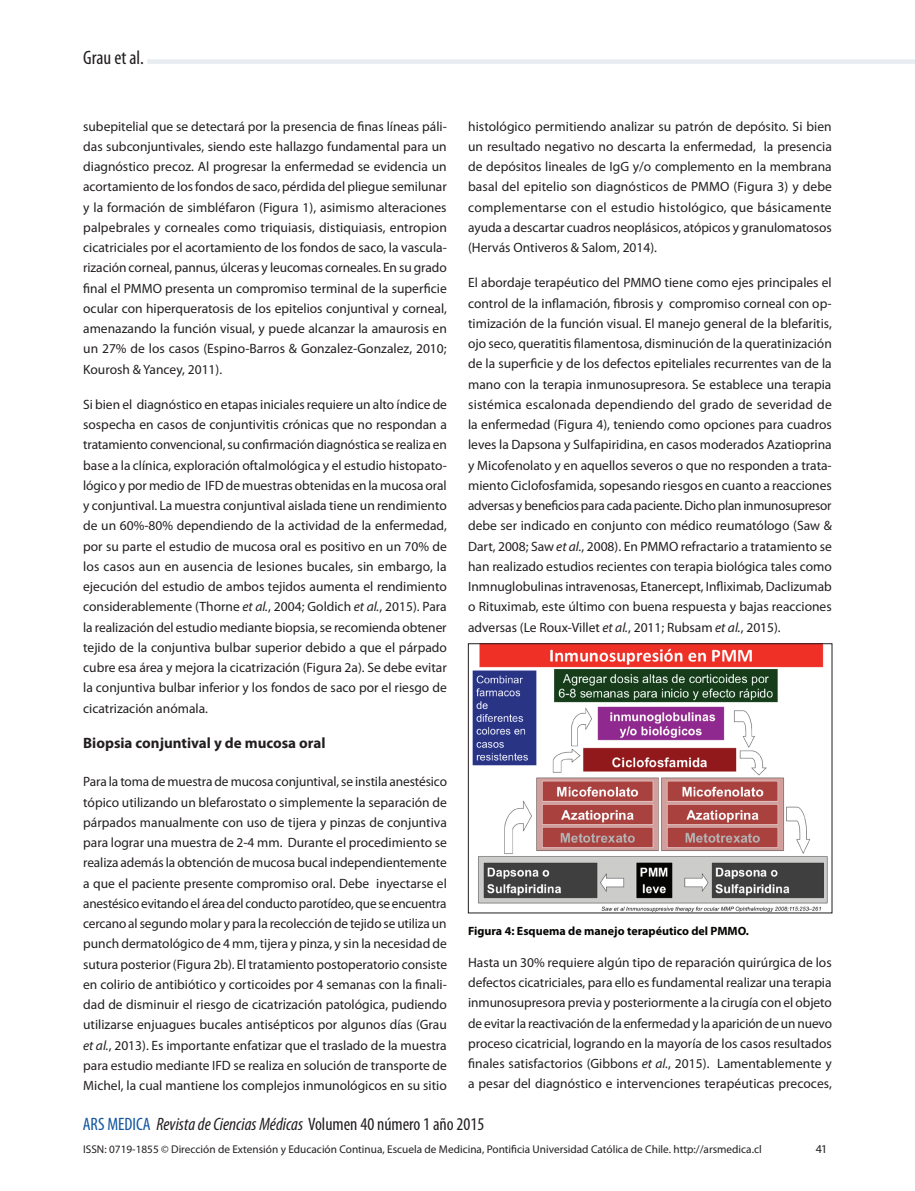
<style>
.page{position:relative;width:915px;height:1191px;background:#fff}
.page>*{position:absolute;margin:0;border:0;box-sizing:border-box;transform-origin:0 0}
.t1{font:condensed 19.5px "Myriad Pro";color:#231f20}
.t2{font:italic condensed 18px "Myriad Pro";color:#231f20}
.t3{font:700 15px "Myriad Pro";color:#231f20}
.t4{font:13.5px/20.2px "Myriad Pro";color:#231f20;text-align:justify}
.t5{font:700 12px "Myriad Pro";color:#040503}
.t6{font:12px "Myriad Pro";color:#231f20}
.t7{font:11.25px "Myriad Pro";color:#231f20}
.s1{font-style:italic}
.s2{font-style:normal;color:#13559f}
.s3{font-style:normal}
</style>
<div class="page">
<div style="left:147px;top:59px;width:767px;height:5px;background:#e7ecf1"></div>
<img style="left:472px;top:645px;width:356px;height:266px">
<div style="left:468px;top:643px;width:363px;height:270px;border:1px solid #231f20"></div>
<h1 class="t1" style="left:83px;top:47px;width:62px">Grau et al.</h1>
<p class="t4" style="left:83px;top:116px;width:365px">subepitelial que se detectará por la presencia de finas líneas páli&shy;das subconjuntivales, siendo este hallazgo fundamental para un diagnóstico precoz. Al progresar la enfermedad se evidencia un acortamiento de los fondos de saco, pérdida del pliegue semilunar y la formación de simbléfaron (Figura 1), asimismo alteraciones palpebrales y corneales como triquiasis, distiquiasis, entropion cicatriciales por el acortamiento de los fondos de saco, la vascula&shy;rización corneal, pannus, úlceras y leucomas corneales. En su grado final el PMMO presenta un compromiso terminal de la superficie ocular con hiperqueratosis de los epitelios conjuntival y corneal, amenazando la función visual, y puede alcanzar la amaurosis en un 27% de los casos (Espino-Barros &amp; Gonzalez-Gonzalez, 2010; Kourosh &amp; Yancey, 2011).</p>
<p class="t4" style="left:83px;top:394px;width:365px">Si bien el diagnóstico en etapas iniciales requiere un alto índice de sospecha en casos de conjuntivitis crónicas que no respondan a tratamiento convencional, su confirmación diagnóstica se realiza en base a la clínica, exploración oftalmológica y el estudio histopato&shy;lógico y por medio de IFD de muestras obtenidas en la mucosa oral y conjuntival. La muestra conjuntival aislada tiene un rendimiento de un 60%-80% dependiendo de la actividad de la enfermedad, por su parte el estudio de mucosa oral es positivo en un 70% de los casos aun en ausencia de lesiones bucales, sin embargo, la ejecución del estudio de ambos tejidos aumenta el rendimiento considerablemente (Thorne <span class="s1">et al.</span>, 2004; Goldich <span class="s1">et al.</span>, 2015). Para la realización del estudio mediante biopsia, se recomienda obtener tejido de la conjuntiva bulbar superior debido a que el párpado cubre esa área y mejora la cicatrización (Figura 2a). Se debe evitar la conjuntiva bulbar inferior y los fondos de saco por el riesgo de cicatrización anómala.</p>
<p class="t3" style="left:83px;top:733px;width:244px">Biopsia conjuntival y de mucosa oral</p>
<p class="t4" style="left:83px;top:771px;width:365px">Para la toma de muestra de mucosa conjuntival, se instila anestésico tópico utilizando un blefarostato o simplemente la separación de párpados manualmente con uso de tijera y pinzas de conjuntiva para lograr una muestra de 2-4 mm. Durante el procedimiento se realiza además la obtención de mucosa bucal independientemente a que el paciente presente compromiso oral. Debe inyectarse el anestésico evitando el área del conducto parotídeo, que se encuentra cercano al segundo molar y para la recolección de tejido se utiliza un punch dermatológico de 4 mm, tijera y pinza, y sin la necesidad de sutura posterior (Figura 2b). El tratamiento postoperatorio consiste en colirio de antibiótico y corticoides por 4 semanas con la finali&shy;dad de disminuir el riesgo de cicatrización patológica, pudiendo utilizarse enjuagues bucales antisépticos por algunos días (Grau <span class="s1">et al.</span>, 2013). Es importante enfatizar que el traslado de la muestra para estudio mediante IFD se realiza en solución de transporte de Michel, la cual mantiene los complejos inmunológicos en su sitio</p>
<p class="t4" style="left:468px;top:116px;width:365px">histológico permitiendo analizar su patrón de depósito. Si bien un resultado negativo no descarta la enfermedad, la presencia de depósitos lineales de IgG y/o complemento en la membrana basal del epitelio son diagnósticos de PMMO (Figura 3) y debe complementarse con el estudio histológico, que básicamente ayuda a descartar cuadros neoplásicos, atópicos y granulomatosos (Hervás Ontiveros &amp; Salom, 2014).</p>
<p class="t4" style="left:468px;top:272px;width:365px">El abordaje terapéutico del PMMO tiene como ejes principales el control de la inflamación, fibrosis y compromiso corneal con op&shy;timización de la función visual. El manejo general de la blefaritis, ojo seco, queratitis filamentosa, disminución de la queratinización de la superficie y de los defectos epiteliales recurrentes van de la mano con la terapia inmunosupresora. Se establece una terapia sistémica escalonada dependiendo del grado de severidad de la enfermedad (Figura 4), teniendo como opciones para cuadros leves la Dapsona y Sulfapiridina, en casos moderados Azatioprina y Micofenolato y en aquellos severos o que no responden a trata&shy;miento Ciclofosfamida, sopesando riesgos en cuanto a reacciones adversas y beneficios para cada paciente. Dicho plan inmunosupresor debe ser indicado en conjunto con médico reumatólogo (Saw &amp; Dart, 2008; Saw <span class="s1">et al.</span>, 2008). En PMMO refractario a tratamiento se han realizado estudios recientes con terapia biológica tales como Inmnuglobulinas intravenosas, Etanercept, Infliximab, Daclizumab o Rituximab, este último con buena respuesta y bajas reacciones adversas (Le Roux-Villet <span class="s1">et al.</span>, 2011; Rubsam <span class="s1">et al.</span>, 2015).</p>
<p class="t5" style="left:468px;top:922px;width:282px">Figura 4: Esquema de manejo terapéutico del PMMO.</p>
<p class="t4" style="left:468px;top:952px;width:365px">Hasta un 30% requiere algún tipo de reparación quirúrgica de los defectos cicatriciales, para ello es fundamental realizar una terapia inmunosupresora previa y posteriormente a la cirugía con el objeto de evitar la reactivación de la enfermedad y la aparición de un nuevo proceso cicatricial, logrando en la mayoría de los casos resultados finales satisfactorios (Gibbons <span class="s1">et al.</span>, 2015). Lamentablemente y a pesar del diagnóstico e intervenciones terapéuticas precoces,</p>
<h2 class="t2" style="left:83px;top:1113px;width:403px"><span class="s2">ARS MEDICA</span> Revista de Ciencias Médicas <span class="s3">Volumen 40 número 1 año 2015</span></h2>
<p class="t7" style="left:83px;top:1141px;width:679px">ISSN: 0719-1855 © Dirección de Extensión y Educación Continua, Escuela de Medicina, Pontificia Universidad Católica de Chile. http://arsmedica.cl</p>
<p class="t6" style="left:815px;top:1141px;width:13px">41</p>
</div>
